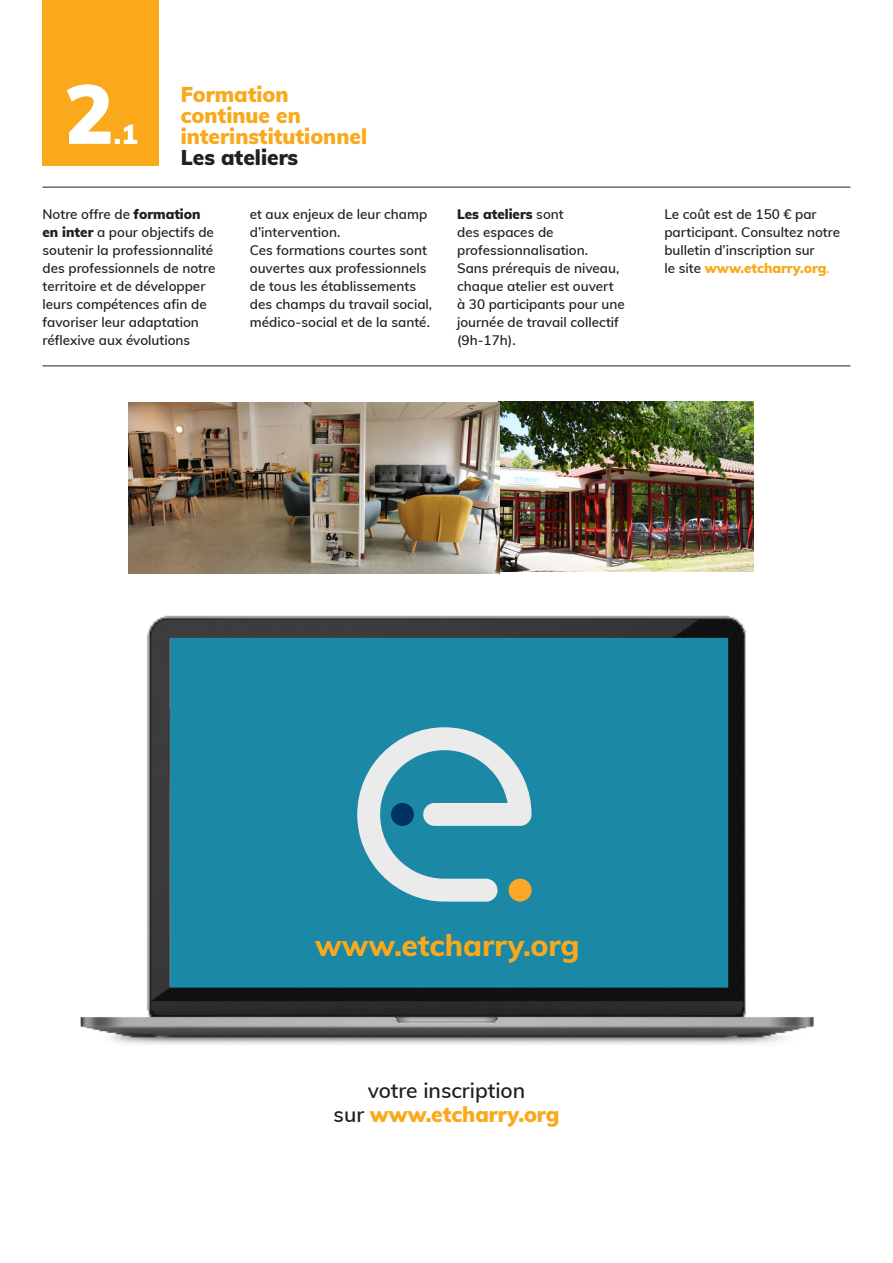
<style>
.page{position:relative;width:893px;height:1263px;background:#fff}
.page>*{position:absolute;margin:0;border:0;box-sizing:border-box;transform-origin:0 0}
.EFD-Titre-moyen{font:900 82.5px "Muli";color:#fff}
.t1{font:800 30px "Muli";color:#f9a91b}
.EFD-Titre-moyen-2{font:900 27px "Muli";color:#fff}
.EFD-Titre-moyen-3{font:900 21px/21px "Muli";color:#f9a91b}
.EFD-Texte-encadré{font:600 21px/24px "Muli";color:#231f20;text-align:center}
.EFD-Titre-moyen-4{font:900 21px "Muli";color:#231f20}
.EFD-Texte-encadré-2{font:600 13.5px/18px "Muli";color:#231f20}
.EFD-Texte-encadré-3{font:900 13.5px "Muli";color:#231f20}
.s1{font-weight:900}
.s2{font-weight:600}
.s3{font-weight:900;color:#f9a91b}
.s4{color:#f9a91b}
</style>
<div class="page">
<div style="left:43px;top:0;width:116px;height:165px;background:#f9a91b"></div>
<hr style="left:43px;top:187px;width:807px;height:1px;background:#231f20">
<hr style="left:43px;top:366px;width:807px;height:1px;background:#231f20">
<img style="left:80px;top:573px;width:734px;height:471px">
<div style="left:170px;top:638px;width:558px;height:350px;background:#1b88a6;border:2px solid #1b88a6"></div>
<svg style="left:357px;top:727px;width:174px;height:174px"></svg>
<img style="left:128px;top:402px;width:626px;height:171px">
<p class="EFD-Titre-moyen" style="left:64px;top:53px;width:51px">2</p>
<p class="EFD-Titre-moyen-2" style="left:114px;top:114px;width:25px">.1</p>
<p class="EFD-Titre-moyen-3" style="left:181px;top:83px;width:188px">Formation continue en interinstitutionnel</p>
<p class="EFD-Titre-moyen-4" style="left:181px;top:142px;width:119px">Les ateliers</p>
<p class="EFD-Texte-encadré-2" style="left:43px;top:205px;width:160px">Notre offre de <span class="s1">formation</span></p>
<p class="EFD-Texte-encadré-2" style="left:43px;top:223px;width:174px"><span class="s1">en inter</span> a pour objectifs de soutenir la professionnalité des professionnels de notre territoire et de développer leurs compétences afin de favoriser leur adaptation réflexive aux évolutions</p>
<p class="EFD-Texte-encadré-2" style="left:250px;top:205px;width:179px">et aux enjeux de leur champ d’intervention.</p>
<p class="EFD-Texte-encadré-2" style="left:250px;top:241px;width:179px">Ces formations courtes sont ouvertes aux professionnels</p>
<p class="EFD-Texte-encadré-2" style="left:250px;top:277px;width:168px">de tous les établissements</p>
<p class="EFD-Texte-encadré-2" style="left:250px;top:295px;width:184px">des champs du travail social, médico-social et de la santé.</p>
<p class="EFD-Texte-encadré-3" style="left:457px;top:204px;width:108px">Les ateliers <span class="s2">sont</span></p>
<p class="EFD-Texte-encadré-2" style="left:457px;top:223px;width:169px">des espaces de professionnalisation.<br>Sans prérequis de niveau, chaque atelier est ouvert à 30 participants pour une journée de travail collectif (9h-17h).</p>
<p class="EFD-Texte-encadré-2" style="left:664px;top:205px;width:177px">Le coût est de 150 € par participant. Consultez notre bulletin d’inscription sur<br>le site <span class="s3">www.etcharry.org</span><span class="s4">.</span></p>
<p class="t1" style="left:315px;top:923px;width:266px">www.etcharry.org</p>
<p class="EFD-Texte-encadré" style="left:334px;top:1077px;width:227px">votre inscription<br>sur <span class="s3">www.etcharry.org</span></p>
</div>
